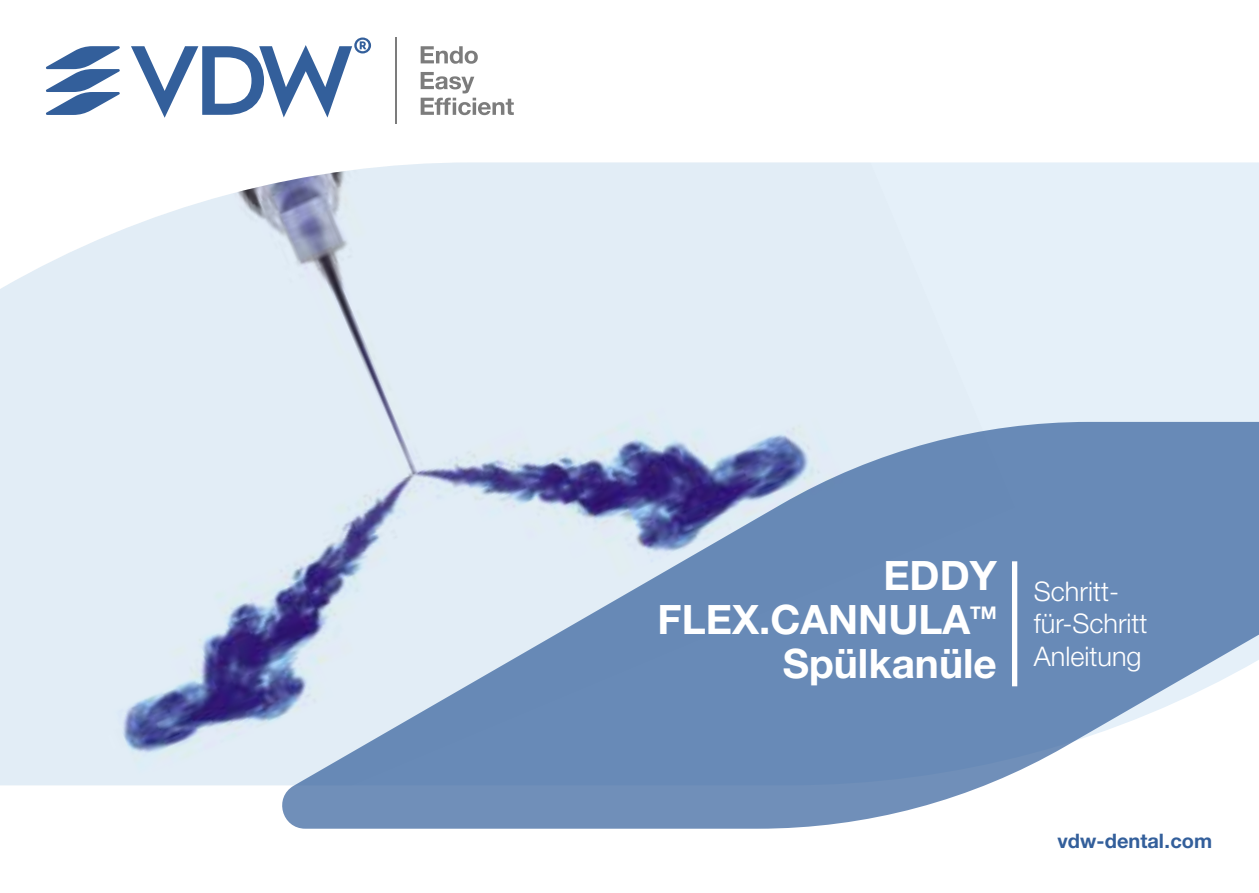
<style>
.page{position:relative;width:1259px;height:893px;background:#fff}
.page>*{position:absolute;margin:0;border:0;box-sizing:border-box;transform-origin:0 0}
.t1{font:700 40.5px/44.1px "Helvetica Neue LT Pro";color:#fff}
.t2{font:300 27px/32.4px "Helvetica Neue LT Std";color:#fff}
.t3{font:700 20.1px "Helvetica Neue LT Std";color:#335f9b}
.t4{font:700 17.4px "Helvetica Neue LT Pro";color:#fff}
</style>
<div class="page">
<div style="left:1015px;top:162px;width:244px;height:260px;background:#e5f0f9"></div>
<img style="left:0;top:162px;width:1015px;height:623px">
<svg style="left:279px;top:422px;width:980px;height:407px;background:#91a8ca"></svg>
<svg style="left:421px;top:46px;width:57px;height:18px"></svg>
<svg style="left:421px;top:72px;width:93px;height:43px"></svg>
<hr style="left:395px;top:37px;width:1px;height:87px;background:#7c7c7c">
<svg style="left:46px;top:46px;width:74px;height:69px"></svg>
<svg style="left:131px;top:38px;width:240px;height:80px"></svg>
<div style="left:1012px;top:561px;width:5px;height:125px;background:#fff"></div>
<h1 class="t1" style="left:657px;top:553px;width:341px;text-indent:226px">EDDY<br>FLEX.CANNULA</h1>
<p class="t4" style="left:970px;top:602px;width:28px">TM</p>
<h1 class="t1" style="left:782px;top:641px;width:216px">Spülkanüle</h1>
<p class="t2" style="left:1034px;top:575px;width:115px">Schritt&shy;für-Schritt<br>Anleitung</p>
<p class="t3" style="left:1057px;top:829px;width:156px">vdw-dental.com</p>
</div>
